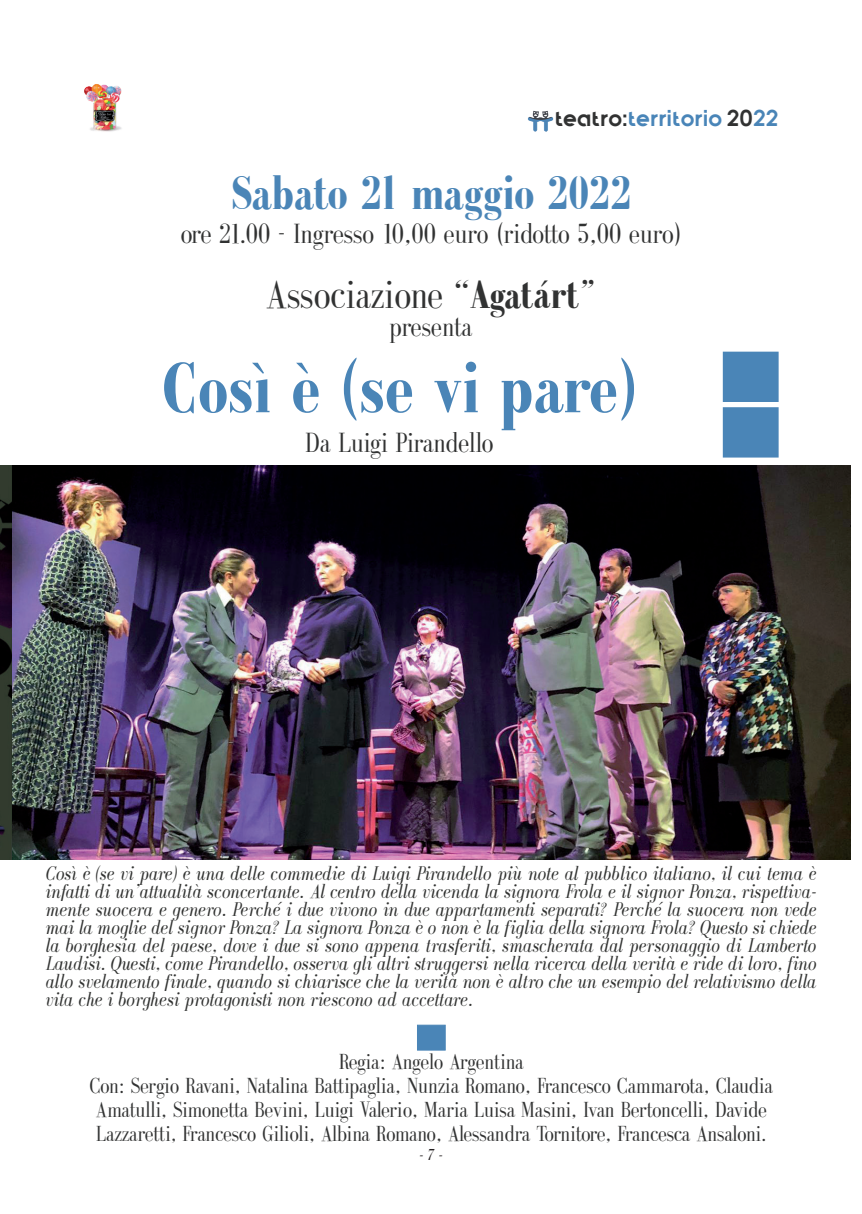
<style>
.page{position:relative;width:862px;height:1214px;background:#fff}
.page>*{position:absolute;margin:0;border:0;box-sizing:border-box;transform-origin:0 0}
.t1{font:700 72px "Galileo FLF";letter-spacing:-.005em;color:#4a85b7}
.t2{font:700 48px "Galileo FLF";color:#4a85b7}
.t3{font:40px "Galileo FLF";color:#313232}
.t4{font:28px "Galileo FLF";color:#313232}
.t5{font:700 22.8px "Quantify";color:#4985b8}
.t6{font:22px/24px "Galileo FLF";color:#313232;text-align:center}
.t7{font:italic 20px/18px "Galileo FLF";letter-spacing:-.02em;color:#323332;text-align:justify}
.t8{font:italic 16px "Galileo FLF";color:#231f20}
.s1{color:#313232}
.s2{color:#2e3133}
.s3{color:#4a85b7}
.s4{font-weight:700}
</style>
<div class="page">
<img style="left:0;top:465px;width:851px;height:394px">
<div style="left:723px;top:351px;width:55px;height:51px;background:#4a85b7"></div>
<div style="left:723px;top:407px;width:55px;height:50px;background:#4a85b7"></div>
<img style="left:528px;top:110px;width:26px;height:22px">
<img style="left:84px;top:84px;width:38px;height:48px">
<div style="left:417px;top:1024px;width:29px;height:26px;background:#4a85b7;border:1px solid #4a85b7"></div>
<p class="t5" style="left:555px;top:106px;width:225px"><span class="s1">teatro</span><span class="s2">:</span>territorio <span class="s1">20</span><span class="s3">22</span></p>
<h2 class="t2" style="left:231px;top:169px;width:401px">Sabato 21 maggio 2022</h2>
<h3 class="t4" style="left:180px;top:219px;width:502px">ore 21.00 - Ingresso 10,00 euro (ridotto 5,00 euro)</h3>
<h3 class="t3" style="left:266px;top:275px;width:331px">Associazione “<span class="s4">Agatárt”</span></h3>
<h3 class="t4" style="left:389px;top:313px;width:84px">presenta</h3>
<h1 class="t1" style="left:162px;top:351px;width:476px">Così è (se vi pare)</h1>
<h3 class="t4" style="left:305px;top:429px;width:190px">Da Luigi Pirandello</h3>
<p class="t7" style="left:45px;top:865px;width:772px">Così è (se vi pare) è una delle commedie di Luigi Pirandello più note al pubblico italiano, il cui tema è infatti di un’attualità sconcertante. Al centro della vicenda la signora Frola e il signor Ponza, rispettiva&shy;mente suocera e genero. Perché i due vivono in due appartamenti separati? Perché la suocera non vede mai la moglie del signor Ponza? La signora Ponza è o non è la figlia della signora Frola? Questo si chiede la borghesia del paese, dove i due si sono appena trasferiti, smascherata dal personaggio di Lamberto Laudisi. Questi, come Pirandello, osserva gli altri struggersi nella ricerca della verità e ride di loro, fino allo svelamento finale, quando si chiarisce che la verità non è altro che un esempio del relativismo della vita che i borghesi protagonisti non riescono ad accettare.</p>
<p class="t6" style="left:90px;top:1050px;width:685px">Regia: Angelo Argentina<br>Con: Sergio Ravani, Natalina Battipaglia, Nunzia Romano, Francesco Cammarota, Claudia Amatulli, Simonetta Bevini, Luigi Valerio, Maria Luisa Masini, Ivan Bertoncelli, Davide Lazzaretti, Francesco Gilioli, Albina Romano, Alessandra Tornitore, Francesca Ansaloni.</p>
<p class="t8" style="left:419px;top:1145px;width:25px">- 7 -</p>
</div>
